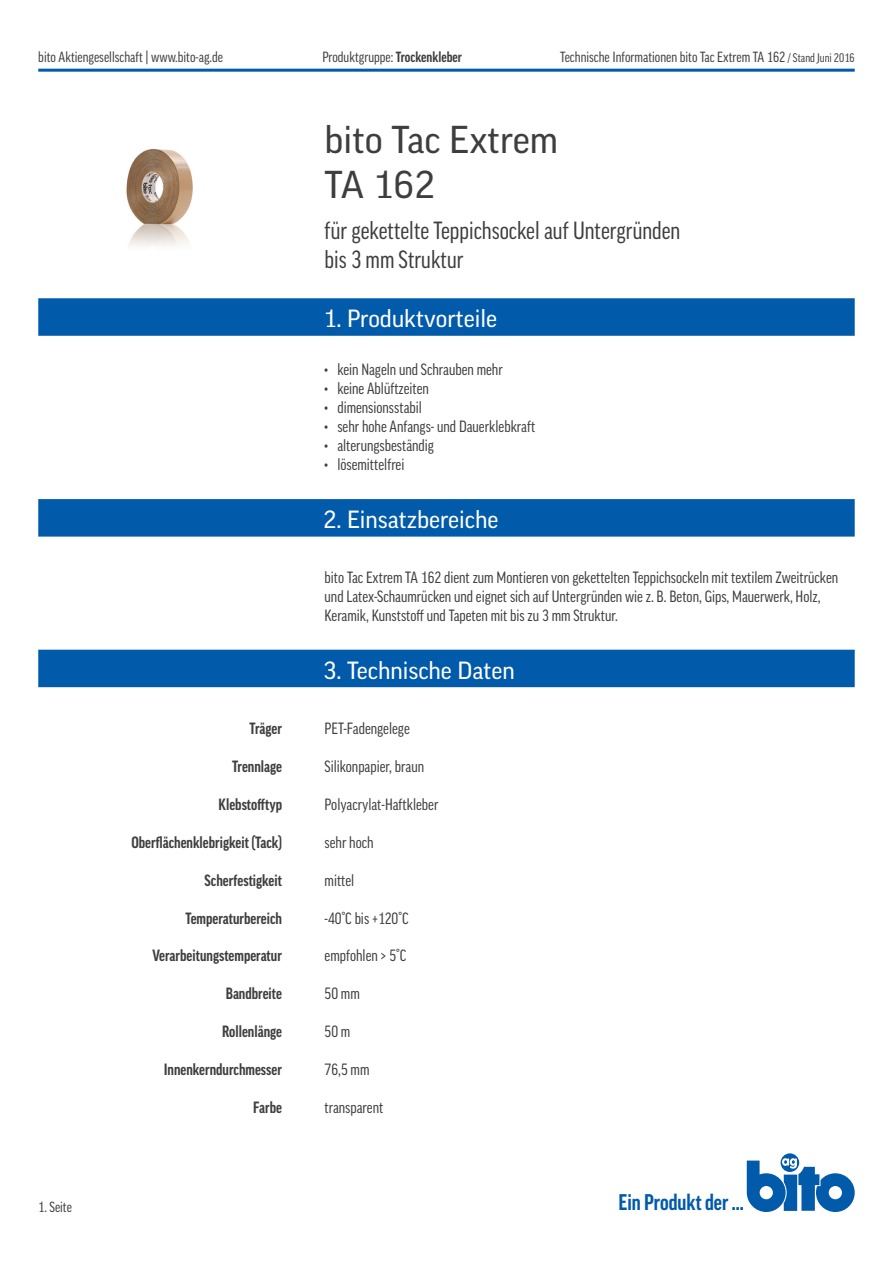
<style>
.page{position:relative;width:893px;height:1263px;background:#fff}
.page>*{position:absolute;margin:0;border:0;box-sizing:border-box;transform-origin:0 0}
.Headline{font:37.5px/45px "Good Pro";color:#3e3e3f}
.Subline{font:condensed 24px "Good Pro";color:#3e3e3f}
.blauer_Balken{font:24px "Good Pro";color:#fff}
.t1{font:700 condensed 21.9px "Good Pro";color:#015aaa}
.Aufzählungspunkte{font:condensed 15.75px/18.9px "Good Pro";color:#3e3e3f}
.Auflistung{font:700 condensed 15.75px "Good Pro";color:#3e3e3f}
.Inhalt{font:condensed 15.75px "Good Pro";color:#3e3e3f}
.Auflistung-2{font:condensed 15.75px "Good Pro";color:#3e3e3f}
.Adresse{font:condensed 14.25px "Good Pro";color:#3e3e3f}
.s1{font-weight:700}
.s2{font-size:12px}
</style>
<div class="page">
<hr style="left:38px;top:69px;width:817px;height:3px;background:#015aaa">
<svg style="left:781px;top:1153px;width:18px;height:19px"></svg>
<svg style="left:747px;top:1158px;width:108px;height:54px"></svg>
<img style="left:126px;top:149px;width:67px;height:97px">
<div style="left:38px;top:499px;width:817px;height:38px;background:#015aaa"></div>
<div style="left:38px;top:650px;width:817px;height:37px;background:#015aaa"></div>
<div style="left:38px;top:298px;width:817px;height:38px;background:#015aaa"></div>
<p class="Adresse" style="left:38px;top:49px;width:186px">bito Aktiengesellschaft | www.bito-ag.de</p>
<p class="Adresse" style="left:322px;top:49px;width:141px">Produktgruppe: <span class="s1">Trockenkleber</span></p>
<p class="Adresse" style="left:560px;top:49px;width:296px">Technische Informationen bito Tac Extrem TA 162 <span class="s2">/ Stand Juni 2016</span></p>
<p class="Headline" style="left:325px;top:117px;width:235px">bito Tac Extrem<br>TA 162</p>
<p class="Subline" style="left:325px;top:217px;width:357px">für gekettelte Teppichsockel auf Untergründen</p>
<p class="Subline" style="left:325px;top:246px;width:140px">bis 3 mm Struktur</p>
<p class="blauer_Balken" style="left:323px;top:305px;width:175px">1. Produktvorteile</p>
<p class="Aufzählungspunkte" style="left:325px;top:360px;width:180px">• kein Nageln und Schrauben mehr</p>
<p class="Aufzählungspunkte" style="left:325px;top:379px;width:106px">• keine Ablüftzeiten</p>
<p class="Aufzählungspunkte" style="left:325px;top:398px;width:99px">• dimensionsstabil</p>
<p class="Aufzählungspunkte" style="left:325px;top:417px;width:212px">• sehr hohe Anfangs- und Dauerklebkraft</p>
<p class="Aufzählungspunkte" style="left:325px;top:436px;width:111px">• alterungsbeständig</p>
<p class="Aufzählungspunkte" style="left:325px;top:455px;width:81px">• lösemittelfrei</p>
<p class="blauer_Balken" style="left:323px;top:506px;width:177px">2. Einsatzbereiche</p>
<p class="Aufzählungspunkte" style="left:325px;top:568px;width:515px">bito Tac Extrem TA 162 dient zum Montieren von gekettelten Teppichsockeln mit textilem Zweitrücken</p>
<p class="Aufzählungspunkte" style="left:325px;top:587px;width:498px">und Latex-Schaumrücken und eignet sich auf Untergründen wie z. B. Beton, Gips, Mauerwerk, Holz,<br>Keramik, Kunststoff und Tapeten mit bis zu 3 mm Struktur.</p>
<p class="Auflistung" style="left:249px;top:720px;width:34px">Träger</p>
<p class="Auflistung" style="left:232px;top:758px;width:52px">Trennlage</p>
<p class="Auflistung" style="left:219px;top:796px;width:65px">Klebstofftyp</p>
<p class="Auflistung" style="left:131px;top:833px;width:152px">Oberflächenklebrigkeit (Tack)</p>
<p class="Auflistung" style="left:205px;top:871px;width:79px">Scherfestigkeit</p>
<p class="Auflistung" style="left:185px;top:909px;width:98px">Temperaturbereich</p>
<p class="Auflistung" style="left:153px;top:947px;width:131px">Verarbeitungstemperatur</p>
<p class="Auflistung" style="left:226px;top:985px;width:58px">Bandbreite</p>
<p class="Auflistung" style="left:222px;top:1022px;width:61px">Rollenlänge</p>
<p class="Auflistung" style="left:164px;top:1060px;width:120px">Innenkerndurchmesser</p>
<p class="Auflistung" style="left:253px;top:1098px;width:30px">Farbe</p>
<p class="blauer_Balken" style="left:323px;top:656px;width:193px">3. Technische Daten</p>
<p class="Inhalt" style="left:325px;top:720px;width:87px">PET-Fadengelege</p>
<p class="Inhalt" style="left:325px;top:758px;width:101px">Silikonpapier, braun</p>
<p class="Inhalt" style="left:325px;top:796px;width:115px">Polyacrylat-Haftkleber</p>
<p class="Inhalt" style="left:325px;top:833px;width:51px">sehr hoch</p>
<p class="Auflistung-2" style="left:325px;top:871px;width:31px">mittel</p>
<p class="Auflistung-2" style="left:325px;top:909px;width:86px">-40°C bis +120°C</p>
<p class="Inhalt" style="left:325px;top:947px;width:83px">empfohlen &gt; 5°C</p>
<p class="Inhalt" style="left:325px;top:985px;width:37px">50 mm</p>
<p class="Inhalt" style="left:325px;top:1022px;width:27px">50 m</p>
<p class="Inhalt" style="left:325px;top:1060px;width:46px">76,5 mm</p>
<p class="Inhalt" style="left:325px;top:1098px;width:60px">transparent</p>
<p class="Adresse" style="left:38px;top:1199px;width:35px">1. Seite</p>
<h3 class="t1" style="left:618px;top:1190px;width:127px">Ein Produkt der ...</h3>
</div>
